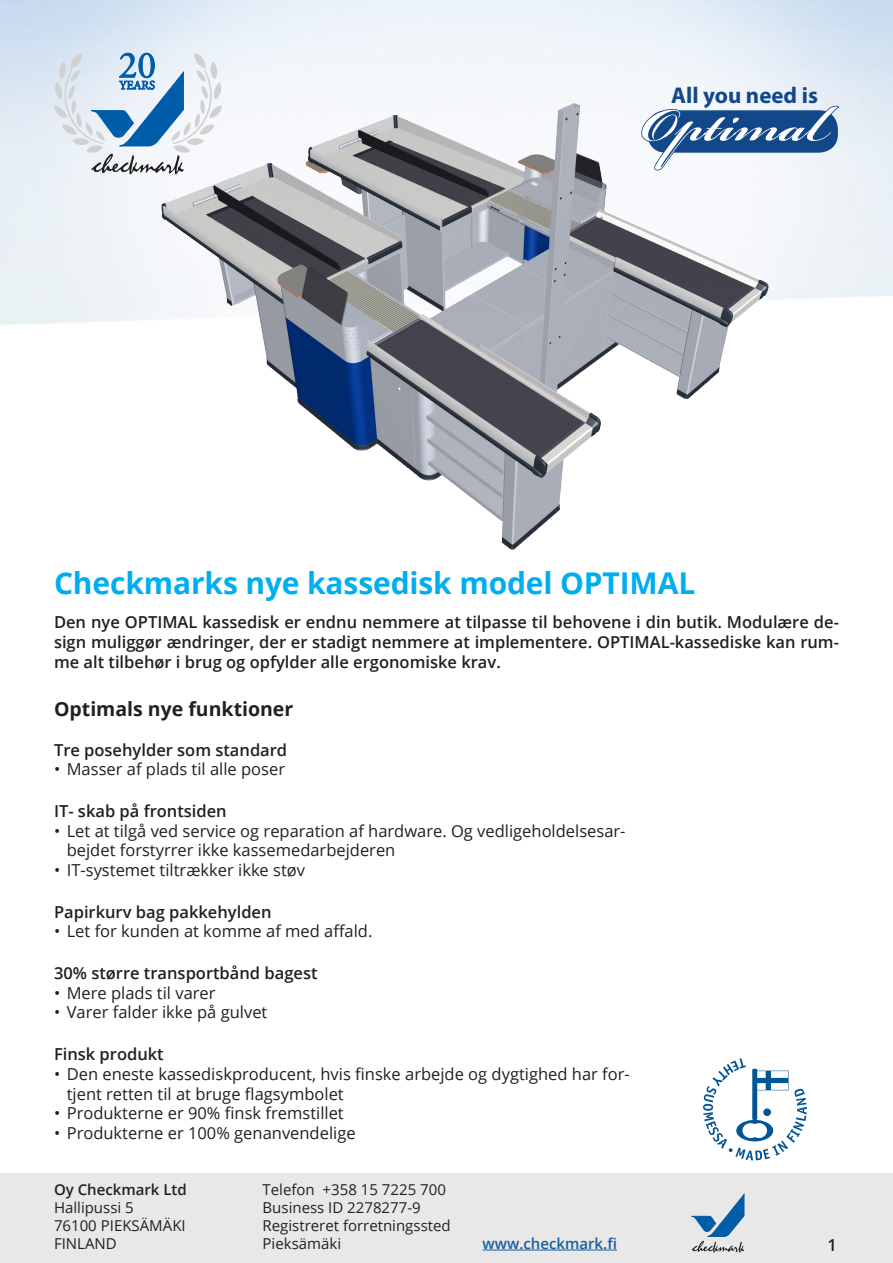
<style>
.page{position:relative;width:893px;height:1263px;background:#fff}
.page>*{position:absolute;margin:0;border:0;box-sizing:border-box;transform-origin:0 0}
.t1{font:700 30px "Open Sans";letter-spacing:-.005em;color:#00aeef}
.t2{font:700 22.8px "Myriad Pro";color:#124889}
.t3{font:700 19.5px "Open Sans";color:#231f20}
.t4{font:16.5px/19.8px "Open Sans";color:#231f20}
.List_otsikko{font:600 16.5px/19.8px "Open Sans";color:#231f20;text-align:justify}
.t5{font:15px/18px "Open Sans";color:#231f20}
.t6{font:600 15px "Open Sans";color:#175d9e}
.t7{font:600 15px "Open Sans";color:#231f20}
</style>
<div class="page">
<div style="left:0;top:1174px;width:893px;height:89px;background:#e9e8e8"></div>
<svg style="left:54px;top:53px;width:168px;height:121px;background:#c0d3e3"></svg>
<svg style="left:692px;top:1194px;width:52px;height:58px"></svg>
<hr style="left:483px;top:1249px;width:134px;height:1px;background:#175d9e">
<svg style="left:773px;top:105px;width:67px;height:66px"></svg>
<img style="left:157px;top:94px;width:616px;height:456px">
<svg style="left:703px;top:1058px;width:104px;height:102px"></svg>
<p class="t2" style="left:671px;top:80px;width:148px">All you need is</p>
<p class="t1" style="left:54px;top:562px;width:643px">Checkmarks nye kassedisk model OPTIMAL</p>
<p class="List_otsikko" style="left:54px;top:612px;width:786px">Den nye OPTIMAL kassedisk er endnu nemmere at tilpasse til behovene i din butik. Modulære de&shy;sign muliggør ændringer, der er stadigt nemmere at implementere. OPTIMAL-kassediske kan rum&shy;me alt tilbehør i brug og opfylder alle ergonomiske krav.</p>
<p class="t3" style="left:54px;top:695px;width:241px">Optimals nye funktioner</p>
<p class="List_otsikko" style="left:54px;top:739px;width:235px">Tre posehylder som standard</p>
<p class="t4" style="left:54px;top:759px;width:233px">• Masser af plads til alle poser</p>
<p class="List_otsikko" style="left:54px;top:801px;width:174px">IT- skab på frontsiden</p>
<p class="t4" style="left:67px;top:820px;width:560px;text-indent:-13px">• Let at tilgå ved service og reparation af hardware. Og vedligeholdelsesar&shy;bejdet forstyrrer ikke kassemedarbejderen</p>
<p class="t4" style="left:54px;top:860px;width:253px">• IT-systemet tiltrækker ikke støv</p>
<p class="List_otsikko" style="left:54px;top:901px;width:219px">Papirkurv bag pakkehylden</p>
<p class="t4" style="left:54px;top:921px;width:320px">• Let for kunden at komme af med affald.</p>
<p class="List_otsikko" style="left:54px;top:963px;width:265px">30% større transportbånd bagest</p>
<p class="t4" style="left:54px;top:982px;width:163px">• Mere plads til varer</p>
<p class="t4" style="left:54px;top:1002px;width:215px">• Varer falder ikke på gulvet</p>
<p class="List_otsikko" style="left:54px;top:1044px;width:111px">Finsk produkt</p>
<p class="t4" style="left:67px;top:1063px;width:564px;text-indent:-13px">• Den eneste kassediskproducent, hvis finske arbejde og dygtighed har for&shy;tjent retten til at bruge flagsymbolet</p>
<p class="t4" style="left:54px;top:1103px;width:291px">• Produkterne er 90% finsk fremstillet</p>
<p class="t4" style="left:54px;top:1123px;width:303px">• Produkterne er 100% genanvendelige</p>
<p class="t7" style="left:54px;top:1179px;width:134px">Oy Checkmark Ltd</p>
<p class="t5" style="left:54px;top:1198px;width:133px">Hallipussi 5<br>76100 PIEKSÄMÄKI<br>FINLAND</p>
<p class="t5" style="left:263px;top:1180px;width:190px">Telefon +358 15 7225 700<br>Business ID 2278277-9<br>Registreret forretningssted<br>Pieksämäki</p>
<p class="t6" style="left:483px;top:1233px;width:136px">www.checkmark.fi</p>
<p class="List_otsikko" style="left:827px;top:1235px;width:11px">1</p>
</div>
